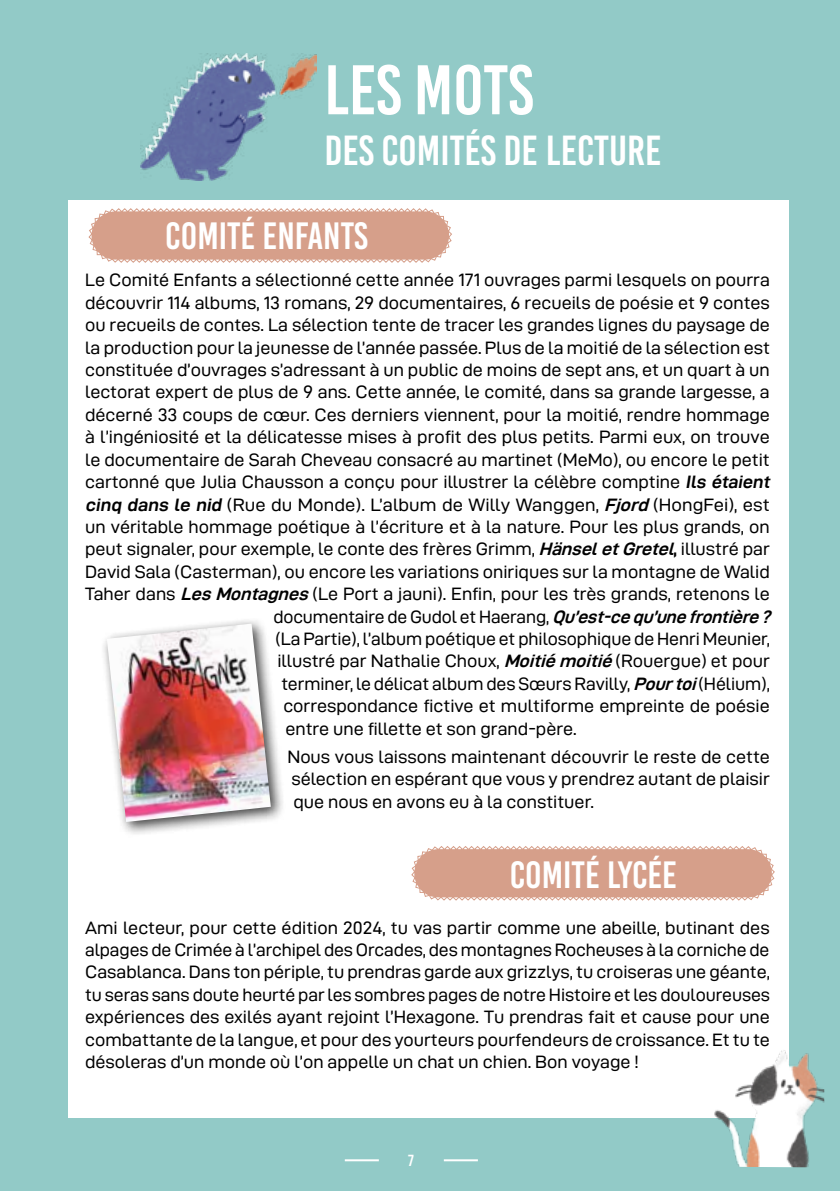
<style>
.page{position:relative;width:840px;height:1191px;background:#fff}
.page>*{position:absolute;margin:0;border:0;box-sizing:border-box;transform-origin:0 0}
.t1{font:70px "Bebas Kai";color:#fff}
.t2{font:42px "Bebas Kai";color:#fff}
.t3{font:38px "Bebas Kai";color:#fff}
.t4{font:18px/22.4px "D DIN Exp";color:#000;text-align:justify}
.t5{font:18px "D DIN Exp";color:#000;scale:.96 1}
.t6{font:16px "Bebas Neue";color:#fff}
.s1{font-family:"D DIN Exp Bold";font-style:italic}
.s2{font-family:"D DIN Exp Bold"}
</style>
<div class="page">
<div style="left:0;top:0;width:839px;height:1191px;background:#92cac7"></div>
<div style="left:68px;top:200px;width:720px;height:917px;background:#fff"></div>
<img style="left:713px;top:1049px;width:110px;height:118px">
<svg style="left:88px;top:208px;width:364px;height:55px;background:#daaa97"></svg>
<svg style="left:411px;top:846px;width:363px;height:54px;background:#d9a895"></svg>
<img style="left:141px;top:53px;width:175px;height:127px">
<div style="left:100px;top:617px;width:186px;height:220px;background:#000;opacity:.75"></div>
<img style="left:107px;top:623px;width:164px;height:199px">
<hr style="left:344px;top:1159px;width:34px;height:2px;background:#fff">
<hr style="left:443px;top:1159px;width:34px;height:2px;background:#fff">
<h1 class="t1" style="left:324px;top:52px;width:210px">LES MOTS</h1>
<h2 class="t2" style="left:324px;top:128px;width:338px">DES COMITÉS DE LECTURE</h2>
<h3 class="t3" style="left:165px;top:215px;width:204px">COMITÉ ENFANTS</h3>
<p class="t5" style="left:85px;top:270px;width:714px">Le Comité Enfants a sélectionné cette année 171 ouvrages parmi lesquels on pourra</p>
<p class="t4" style="left:85px;top:291px;width:686px">découvrir 114 albums, 13 romans, 29 documentaires, 6 recueils de poésie et 9 contes</p>
<p class="t4" style="left:85px;top:313px;width:685px">ou recueils de contes. La sélection tente de tracer les grandes lignes du paysage de</p>
<p class="t4" style="left:85px;top:336px;width:686px">la production pour la jeunesse de l’année passée. Plus de la moitié de la sélection est</p>
<p class="t4" style="left:85px;top:358px;width:685px">constituée d’ouvrages s’adressant à un public de moins de sept ans, et un quart à un</p>
<p class="t4" style="left:85px;top:381px;width:685px">lectorat expert de plus de 9 ans. Cette année, le comité, dans sa grande largesse, a</p>
<p class="t4" style="left:85px;top:403px;width:686px">décerné 33 coups de cœur. Ces derniers viennent, pour la moitié, rendre hommage</p>
<p class="t4" style="left:85px;top:425px;width:685px">à l’ingéniosité et la délicatesse mises à profit des plus petits. Parmi eux, on trouve</p>
<p class="t4" style="left:85px;top:448px;width:685px">le documentaire de Sarah Cheveau consacré au martinet (MeMo), ou encore le petit</p>
<p class="t4" style="left:85px;top:470px;width:689px">cartonné que Julia Chausson a conçu pour illustrer la célèbre comptine <span class="s1">Ils étaient</span></p>
<p class="t4" style="left:85px;top:493px;width:686px"><span class="s1">cinq dans le nid</span> (Rue du Monde). L’album de Willy Wanggen, <span class="s1">Fjord</span> (HongFei), est</p>
<p class="t4" style="left:85px;top:515px;width:686px">un véritable hommage poétique à l’écriture et à la nature. Pour les plus grands, on</p>
<p class="t4" style="left:85px;top:537px;width:686px">peut signaler, pour exemple, le conte des frères Grimm, <span class="s1">HänseletGretel</span><span class="s2">,</span> illustré par</p>
<p class="t4" style="left:85px;top:560px;width:686px">David Sala (Casterman), ou encore les variations oniriques sur la montagne de Walid</p>
<p class="t4" style="left:85px;top:582px;width:686px">Taher dans <span class="s1">LesMontagnes</span>(Le Port a jauni). Enfin, pour les très grands, retenons le</p>
<p class="t4" style="left:273px;top:605px;width:503px">documentaire de Gudol et Haerang, <span class="s1">Qu’est-ce qu’une frontière ?</span></p>
<p class="t4" style="left:275px;top:627px;width:495px">(La Partie), l’album poétique et philosophique de Henri Meunier,</p>
<p class="t4" style="left:277px;top:649px;width:494px">illustré par Nathalie Choux, <span class="s1">Moitié moitié</span> (Rouergue) et pour</p>
<p class="t4" style="left:281px;top:672px;width:489px">terminer, le délicat album des Sœurs Ravilly, <span class="s1">Pourtoi</span>(Hélium),</p>
<p class="t4" style="left:283px;top:694px;width:487px">correspondance fictive et multiforme empreinte de poésie</p>
<p class="t4" style="left:285px;top:717px;width:293px">entre une fillette et son grand-père.</p>
<p class="t4" style="left:287px;top:745px;width:484px">Nous vous laissons maintenant découvrir le reste de cette sélection en espérant que vous y prendrez autant de plaisir que nous en avons eu à la constituer.</p>
<h3 class="t3" style="left:509px;top:854px;width:169px">COMITÉ LYCÉE</h3>
<p class="t4" style="left:85px;top:915px;width:686px">Ami lecteur, pour cette édition 2024, tu vas partir comme une abeille, butinant des alpages de Crimée à l’archipel des Orcades, des montagnes Rocheuses à la corniche de Casablanca. Dans ton périple, tu prendras garde aux grizzlys, tu croiseras une géante, tu seras sans doute heurté par les sombres pages de notre Histoire et les douloureuses expériences des exilés ayant rejoint l’Hexagone. Tu prendras fait et cause pour une combattante de la langue, et pour des yourteurs pourfendeurs de croissance. Et tu te désoleras d’un monde où l’on appelle un chat un chien. Bon voyage !</p>
<p class="t6" style="left:407px;top:1151px;width:8px">7</p>
</div>
